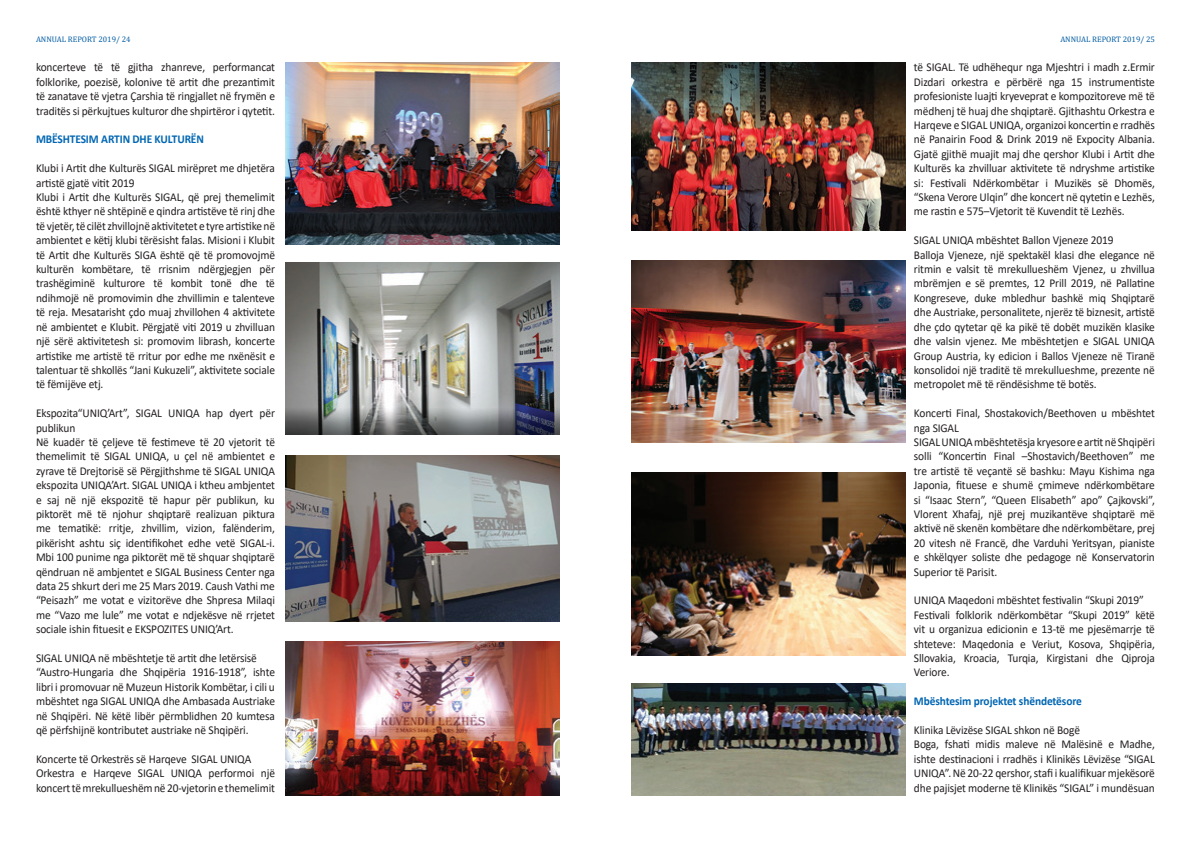
<style>
.page{position:relative;width:1191px;height:842px;background:#fff}
.page>*{position:absolute;margin:0;border:0;box-sizing:border-box;transform-origin:0 0}
.t1{font:12px/14.4px "Calibri";letter-spacing:-.01em;color:#231f20;scale:.95 1}
.t2{font:700 12px "Calibri";letter-spacing:-.01em;color:#0166b3;scale:.95 1}
.t3{font:8px "Cambria";color:#015ca3}
</style>
<div class="page">
<img style="left:631px;top:62px;width:274px;height:168px">
<img style="left:285px;top:62px;width:274px;height:183px">
<img style="left:285px;top:641px;width:274px;height:154px">
<img style="left:285px;top:455px;width:274px;height:167px">
<img style="left:285px;top:262px;width:274px;height:173px">
<img style="left:631px;top:683px;width:274px;height:112px">
<img style="left:631px;top:473px;width:274px;height:182px">
<img style="left:631px;top:260px;width:274px;height:183px">
<p class="t3" style="left:36px;top:35px;width:96px">ANNUAL REPORT 2019/ 24</p>
<p class="t3" style="left:1060px;top:35px;width:96px">ANNUAL REPORT 2019/ 25</p>
<p class="t1" style="left:36px;top:60px;width:253px;text-align:justify">koncerteve të të gjitha zhanreve, performancat folklorike, poezisë, kolonive të artit dhe prezantimit të zanatave të vjetra Çarshia të ringjallet në frymën e traditës si përkujtues kulturor dhe shpirtëror i qytetit.</p>
<p class="t2" style="left:36px;top:131px;width:178px">MBËSHTESIM ARTIN DHE KULTURËN</p>
<p class="t1" style="left:36px;top:161px;width:253px">Klubi i Artit dhe Kulturës SIGAL mirëpret me dhjetëra artistë gjatë vitit 2019<br>Klubi i Artit dhe Kulturës SIGAL, që prej themelimit është kthyer në shtëpinë e qindra artistëve të rinj dhe të vjetër, të cilët zhvillojnë aktivitetet e tyre artistike në ambientet e këtij klubi tërësisht falas. Misioni i Klubit të Artit dhe Kulturës SIGA është që të promovojmë kulturën kombëtare, të rrisnim ndërgjegjen për trashëgiminë kulturore të kombit tonë dhe të ndihmojë në promovimin dhe zhvillimin e talenteve të reja. Mesatarisht çdo muaj zhvillohen 4 aktivitete në ambientet e Klubit. Përgjatë viti 2019 u zhvilluan një sërë aktivitetesh si: promovim librash, koncerte artistike me artistë të rritur por edhe me nxënësit e talentuar të shkollës “Jani Kukuzeli”, aktivitete sociale të fëmijëve etj.</p>
<p class="t1" style="left:36px;top:406px;width:253px">Ekspozita“UNIQ’Art”, SIGAL UNIQA hap dyert për publikun<br>Në kuadër të çeljeve të festimeve të 20 vjetorit të themelimit të SIGAL UNIQA, u çel në ambientet e zyrave të Drejtorisë së Përgjithshme të SIGAL UNIQA ekspozita UNIQA’Art. SIGAL UNIQA i ktheu ambjentet e saj në një ekspozitë të hapur për publikun, ku piktorët më të njohur shqiptarë realizuan piktura me tematikë: rritje, zhvillim, vizion, falënderim, pikërisht ashtu siç identifikohet edhe vetë SIGAL-i.<br>Mbi 100 punime nga piktorët më të shquar shqiptarë qëndruan në ambjentet e SIGAL Business Center nga data 25 shkurt deri me 25 Mars 2019. Caush Vathi me “Peisazh” me votat e vizitorëve dhe Shpresa Milaqi me “Vazo me lule” me votat e ndjekësve në rrjetet sociale ishin fituesit e EKSPOZITES UNIQ’Art.</p>
<p class="t1" style="left:36px;top:650px;width:253px">SIGAL UNIQA në mbështetje të artit dhe letërsisë “Austro-Hungaria dhe Shqipëria 1916-1918”, ishte libri i promovuar në Muzeun Historik Kombëtar, i cili u mbështet nga SIGAL UNIQA dhe Ambasada Austriake në Shqipëri. Në këtë libër përmblidhen 20 kumtesa që përfshijnë kontributet austriake në Shqipëri.</p>
<p class="t1" style="left:36px;top:751px;width:253px">Koncerte të Orkestrës së Harqeve SIGAL UNIQA<br>Orkestra e Harqeve SIGAL UNIQA performoi një koncert të mrekullueshëm në 20-vjetorin e themelimit</p>
<p class="t1" style="left:914px;top:60px;width:255px;text-align:justify">të SIGAL. Të udhëhequr nga Mjeshtri i madh z.Ermir Dizdari orkestra e përbërë nga 15 instrumentiste profesioniste luajti kryeveprat e kompozitoreve më të mëdhenj të huaj dhe shqiptarë. Gjithashtu Orkestra e Harqeve e SIGAL UNIQA, organizoi koncertin e rradhës në Panairin Food &amp; Drink 2019 në Expocity Albania.<br>Gjatë gjithë muajit maj dhe qershor Klubi i Artit dhe Kulturës ka zhvilluar aktivitete të ndryshme artistike si: Festivali Ndërkombëtar i Muzikës së Dhomës, “Skena Verore Ulqin” dhe koncert në qytetin e Lezhës, me rastin e 575–Vjetorit të Kuvendit të Lezhës.</p>
<p class="t1" style="left:914px;top:233px;width:255px">SIGAL UNIQA mbështet Ballon Vjeneze 2019<br>Balloja Vjeneze, një spektakël klasi dhe elegance në ritmin e valsit të mrekullueshëm Vjenez, u zhvillua mbrëmjen e së premtes, 12 Prill 2019, në Pallatine Kongreseve, duke mbledhur bashkë miq Shqiptarë dhe Austriake, personalitete, njerëz të biznesit, artistë dhe çdo qytetar që ka pikë të dobët muzikën klasike dhe valsin vjenez. Me mbështetjen e SIGAL UNIQA Group Austria, ky edicion i Ballos Vjeneze në Tiranë konsolidoi një traditë të mrekullueshme, prezente në metropolet më të rëndësishme të botës.</p>
<p class="t1" style="left:914px;top:406px;width:255px">Koncerti Final, Shostakovich/Beethoven u mbështet nga SIGAL<br>SIGAL UNIQA mbështetësja kryesore e artit në Shqipëri solli “Koncertin Final –Shostavich/Beethoven” me tre artistë të veçantë së bashku: Mayu Kishima nga Japonia, fituese e shumë çmimeve ndërkombëtare si “Isaac Stern”, “Queen Elisabeth” apo” Çajkovski”, Vlorent Xhafaj, një prej muzikantëve shqiptarë më aktivë në skenën kombëtare dhe ndërkombëtare, prej 20 vitesh në Francë, dhe Varduhi Yeritsyan, pianiste e shkëlqyer soliste dhe pedagoge në Konservatorin Superior të Parisit.</p>
<p class="t1" style="left:914px;top:593px;width:255px">UNIQA Maqedoni mbështet festivalin “Skupi 2019” Festivali folklorik ndërkombëtar “Skupi 2019” këtë vit u organizua edicionin e 13-të me pjesëmarrje të shteteve: Maqedonia e Veriut, Kosova, Shqipëria, Sllovakia, Kroacia, Turqia, Kirgistani dhe Qiproja Veriore.</p>
<p class="t2" style="left:914px;top:693px;width:178px">Mbështesim projektet shëndetësore</p>
<p class="t1" style="left:914px;top:722px;width:255px">Klinika Lëvizëse SIGAL shkon në Bogë<br>Boga, fshati midis maleve në Malësinë e Madhe, ishte destinacioni i rradhës i Klinikës Lëvizëse “SIGAL UNIQA”. Në 20-22 qershor, stafi i kualifikuar mjekësorë dhe pajisjet moderne të Klinikës “SIGAL” i mundësuan</p>
</div>
